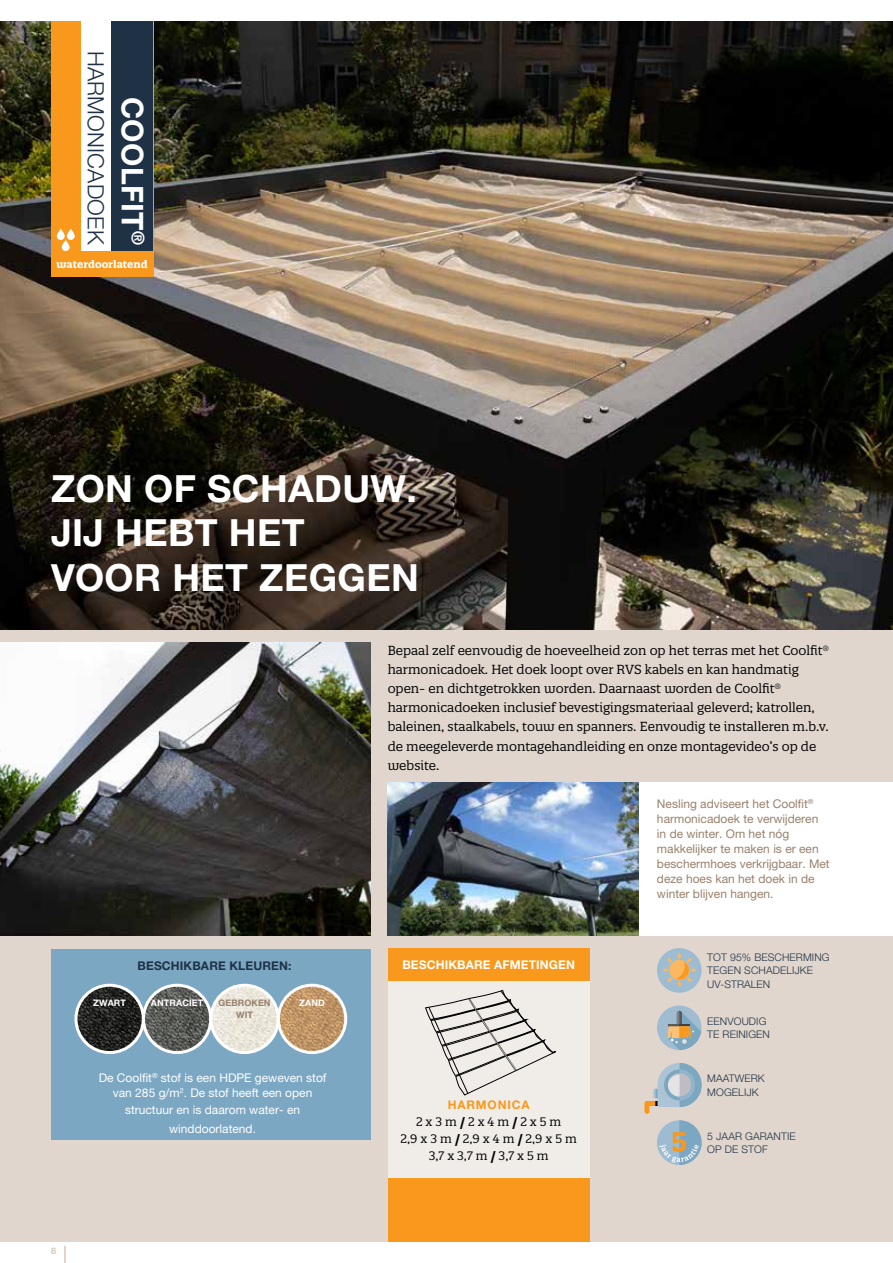
<style>
.page{position:relative;width:893px;height:1263px;background:#fff}
.page>*{position:absolute;margin:0;border:0;box-sizing:border-box;transform-origin:0 0}
.t1{font:700 37.5px/44.7px "Helvetica Neue LT Pro";letter-spacing:.01em;color:#fff}
.t2{font:700 30px "Helvetica Neue LT Pro";letter-spacing:.01em;color:#fff}
.t3{font:300 22.5px "Helvetica Neue LT Pro";letter-spacing:.01em;color:#1f3245}
.t4{font:12.75px/19.2px "Quatro Slab";color:#000}
.t5{font:12px/15px "Helvetica Neue LT Pro";color:#99816c}
.t6{font:12px/15px "Helvetica Neue LT Pro";color:#fff;text-align:center}
.t7{font:12px/17.1px "Quatro Slab";color:#000;text-align:center}
.t8{font:700 12px "Helvetica Neue LT Pro";letter-spacing:.01em;color:#fff}
.t9{font:700 12px "Helvetica Neue LT Pro";letter-spacing:.01em;color:#1f3245}
.t10{font:700 12px "Helvetica Neue LT Pro";letter-spacing:.07em;color:#f8991d}
.t11{font:300 10.5px/13.5px "Helvetica Neue LT Pro";letter-spacing:.01em;color:#1f3245}
.t12{font:700 10.5px "Quatro Slab";color:#fff}
.t13{font:700 9px "Helvetica Neue LT Pro";letter-spacing:.01em;color:#fff}
.t14{font:700 9px "Helvetica Neue LT Pro";letter-spacing:.01em;color:#99816c}
.t15{font:700 9px "Helvetica Neue LT Pro";color:#d4c7ba}
.s1{font-weight:700}
</style>
<div class="page">
<div style="left:0;top:629px;width:893px;height:613px;background:#e0d6cd"></div>
<img style="left:0;top:21px;width:893px;height:608px">
<img style="left:0;top:642px;width:371px;height:293px">
<img style="left:388px;top:782px;width:252px;height:153px">
<div style="left:51px;top:949px;width:320px;height:191px;background:#7ba7c3"></div>
<svg style="left:64px;top:1246px;width:2px;height:17px"></svg>
<div style="left:640px;top:782px;width:253px;height:153px;background:#fff"></div>
<div style="left:657px;top:948px;width:45px;height:45px;background:#9dbcd2;border-radius:50%"></div>
<svg style="left:663px;top:954px;width:33px;height:32px"></svg>
<div style="left:657px;top:1005px;width:45px;height:45px;background:#9fbcd0;border-radius:50%"></div>
<svg style="left:668px;top:1011px;width:33px;height:39px"></svg>
<svg style="left:644px;top:1063px;width:58px;height:51px"></svg>
<svg style="left:659px;top:1120px;width:43px;height:45px"></svg>
<div style="left:388px;top:981px;width:202px;height:229px;background:#f0ece8"></div>
<svg style="left:425px;top:990px;width:131px;height:105px"></svg>
<div style="left:388px;top:948px;width:202px;height:33px;background:#f8991d"></div>
<div style="left:51px;top:21px;width:102px;height:255px;background:#f8991d"></div>
<div style="left:111px;top:21px;width:42px;height:230px;background:#1f3245"></div>
<div style="left:81px;top:0;width:30px;height:251px;background:#fff"></div>
<svg style="left:67px;top:229px;width:8px;height:11px"></svg>
<svg style="left:57px;top:229px;width:8px;height:11px"></svg>
<svg style="left:62px;top:240px;width:8px;height:11px"></svg>
<div style="left:388px;top:1178px;width:202px;height:64px;background:#f8991d"></div>
<img style="left:78px;top:985px;width:268px;height:67px">
<div style="left:74px;top:984px;width:71px;height:70px;border:3px solid #fff;border-radius:50%"></div>
<svg style="left:278px;top:985px;width:68px;height:67px;background:#c39b6e"></svg>
<div style="left:277px;top:984px;width:70px;height:70px;border:3px solid #fff;border-radius:50%"></div>
<svg style="left:143px;top:985px;width:68px;height:67px;background:#626460"></svg>
<div style="left:142px;top:984px;width:70px;height:70px;border:3px solid #fff;border-radius:50%"></div>
<svg style="left:211px;top:985px;width:67px;height:67px;background:#ebe7dc"></svg>
<div style="left:209px;top:984px;width:71px;height:70px;border:3px solid #fff;border-radius:50%"></div>
<h3 class="t3" style="left:109px;top:50px;width:196px;rotate:90deg">HARMONICADOEK</h3>
<p class="t12" style="left:57px;top:257px;width:93px">waterdoorlatend</p>
<h2 class="t2" style="left:151px;top:97px;width:149px;rotate:90deg">COOLFIT<sup>®</sup></h2>
<h1 class="t1" style="left:51px;top:465px;width:369px">ZON OF SCHADUW.<br>JIJ HEBT HET<br>VOOR HET ZEGGEN</h1>
<p class="t9" style="left:138px;top:958px;width:155px">BESCHIKBARE KLEUREN:</p>
<p class="t13" style="left:93px;top:997px;width:34px">ZWART</p>
<p class="t13" style="left:151px;top:997px;width:54px">ANTRACIET</p>
<p class="t14" style="left:218px;top:997px;width:54px">GEBROKEN</p>
<p class="t13" style="left:299px;top:997px;width:27px">ZAND</p>
<p class="t14" style="left:236px;top:1010px;width:18px">WIT</p>
<p class="t6" style="left:99px;top:1070px;width:229px">De Coolfit<sup>®</sup> stof is een HDPE geweven stof van 285 g/m<sup>2</sup>. De stof heeft een open</p>
<p class="t6" style="left:125px;top:1100px;width:177px;line-height:19.2px">structuur en is daarom water- en winddoorlatend.</p>
<p class="t15" style="left:51px;top:1245px;width:7px">8</p>
<p class="t4" style="left:388px;top:641px;width:443px">Bepaal zelf eenvoudig de hoeveelheid zon op het terras met het Coolfit<sup>® </sup>harmonicadoek. Het doek loopt over RVS kabels en kan handmatig open- en dichtgetrokken worden. Daarnaast worden de Coolfit<sup>® </sup>harmonicadoeken inclusief bevestigingsmateriaal geleverd; katrollen, baleinen, staalkabels, touw en spanners. Eenvoudig te installeren m.b.v. de meegeleverde montagehandleiding en onze montagevideo’s op de website.</p>
<p class="t5" style="left:657px;top:796px;width:174px">Nesling adviseert het Coolfit<sup>® </sup>harmonicadoek te verwijderen in de winter. Om het nóg makkelijker te maken is er een beschermhoes verkrijgbaar. Met deze hoes kan het doek in de winter blijven hangen.</p>
<p class="t8" style="left:402px;top:957px;width:174px">BESCHIKBARE AFMETINGEN</p>
<p class="t10" style="left:448px;top:1097px;width:83px">HARMONICA</p>
<p class="t7" style="left:400px;top:1113px;width:178px">2 x 3 m <span class="s1">/</span> 2 x 4 m <span class="s1">/</span> 2 x 5 m<br>2,9 x 3 m <span class="s1">/</span> 2,9 x 4 m <span class="s1">/</span> 2,9 x 5 m<br>3,7 x 3,7 m <span class="s1">/</span> 3,7 x 5 m</p>
<p class="t11" style="left:707px;top:950px;width:124px">TOT 95% BESCHERMING<br>TEGEN SCHADELIJKE<br>UV-STRALEN</p>
<p class="t11" style="left:707px;top:1014px;width:64px">EENVOUDIG<br>TE REINIGEN</p>
<p class="t11" style="left:707px;top:1071px;width:59px">MAATWERK<br>MOGELIJK</p>
<p class="t11" style="left:707px;top:1129px;width:90px">5 JAAR GARANTIE<br>OP DE STOF</p>
</div>
